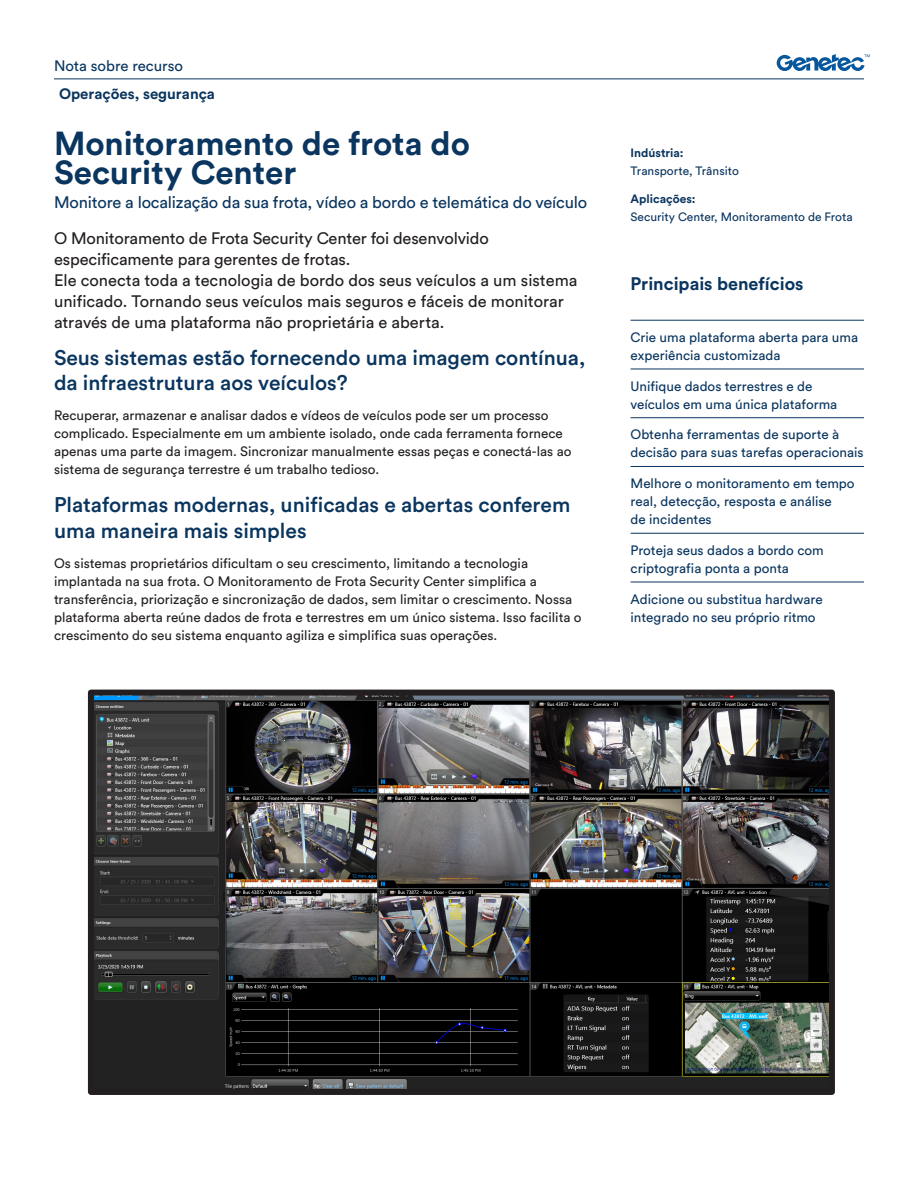
<style>
.page{position:relative;width:918px;height:1188px;background:#fff}
.page>*{position:absolute;margin:0;border:0;box-sizing:border-box;transform-origin:0 0}
.Document_Title{font:700 33px/28.5px "Circular Pro";color:#0a355e}
.Section_Heading_-_No_Rule{font:500 21px/25.2px "Circular Pro";color:#0a355e}
.Sidebar_Heading{font:700 18px "Circular Pro";color:#0a355e}
.Body_Text{font:16.5px/21px "Circular Pro";color:#231f20}
.Intro_Title{font:16.5px "Circular Pro";letter-spacing:-.01em;color:#0a355e}
.Intro_Title-2{font:700 15px "Circular Pro";color:#0a355e}
.Document_Type{font:15px "Circular Pro";color:#0a355e}
.Body_Text-2{font:13.5px/18px "Circular Pro";color:#231f20}
.Key_benefits_List{font:13.5px/18px "Circular Pro";color:#0a355e}
.Application_Text{font:12px/18px "Circular Pro";color:#0a355e}
.s1{font-weight:700}
</style>
<div class="page">
<hr style="left:631px;top:320px;width:233px;height:1px;background:#0a355e">
<hr style="left:631px;top:369px;width:233px;height:1px;background:#0a355e">
<hr style="left:631px;top:417px;width:233px;height:1px;background:#0a355e">
<hr style="left:631px;top:466px;width:233px;height:1px;background:#0a355e">
<hr style="left:631px;top:533px;width:233px;height:1px;background:#0a355e">
<hr style="left:631px;top:582px;width:233px;height:1px;background:#0a355e">
<hr style="left:54px;top:78px;width:810px;height:1px;background:#0a355e">
<svg style="left:777px;top:54px;width:93px;height:17px"></svg>
<img style="left:95px;top:697px;width:733px;height:391px">
<div style="left:88px;top:690px;width:747px;height:405px;border:6px solid #231f20"></div>
<p class="Document_Type" style="left:54px;top:56px;width:131px">Nota sobre recurso</p>
<p class="Intro_Title-2" style="left:59px;top:84px;width:158px">Operações, segurança</p>
<p class="Document_Title" style="left:54px;top:128px;width:418px">Monitoramento de frota do<br>Security Center</p>
<p class="Intro_Title" style="left:54px;top:191px;width:535px">Monitore a localização da sua frota, vídeo a bordo e telemática do veículo</p>
<p class="Body_Text" style="left:54px;top:227px;width:525px">O Monitoramento de Frota Security Center foi desenvolvido especificamente para gerentes de frotas.<br>Ele conecta toda a tecnologia de bordo dos seus veículos a um sistema unificado. Tornando seus veículos mais seguros e fáceis de monitorar através de uma plataforma não proprietária e aberta.</p>
<p class="Section_Heading_-_No_Rule" style="left:54px;top:344px;width:533px">Seus sistemas estão fornecendo uma imagem contínua, da infraestrutura aos veículos?</p>
<p class="Body_Text-2" style="left:54px;top:406px;width:519px">Recuperar, armazenar e analisar dados e vídeos de veículos pode ser um processo complicado. Especialmente em um ambiente isolado, onde cada ferramenta fornece apenas uma parte da imagem. Sincronizar manualmente essas peças e conectá-las ao sistema de segurança terrestre é um trabalho tedioso.</p>
<p class="Section_Heading_-_No_Rule" style="left:54px;top:492px;width:518px">Plataformas modernas, unificadas e abertas conferem uma maneira mais simples</p>
<p class="Body_Text-2" style="left:54px;top:553px;width:529px">Os sistemas proprietários dificultam o seu crescimento, limitando a tecnologia implantada na sua frota. O Monitoramento de Frota Security Center simplifica a transferência, priorização e sincronização de dados, sem limitar o crescimento. Nossa plataforma aberta reúne dados de frota e terrestres em um único sistema. Isso facilita o crescimento do seu sistema enquanto agiliza e simplifica suas operações.</p>
<p class="Application_Text" style="left:631px;top:143px;width:110px"><span class="s1">Indústria:<br></span>Transporte, Trânsito</p>
<p class="Application_Text" style="left:631px;top:189px;width:224px"><span class="s1">Aplicações:<br></span>Security Center, Monitoramento de Frota</p>
<p class="Sidebar_Heading" style="left:631px;top:272px;width:174px">Principais benefícios</p>
<p class="Key_benefits_List" style="left:631px;top:328px;width:229px">Crie uma plataforma aberta para uma experiência customizada</p>
<p class="Key_benefits_List" style="left:631px;top:376px;width:208px">Unifique dados terrestres e de veículos em uma única plataforma</p>
<p class="Key_benefits_List" style="left:631px;top:425px;width:235px">Obtenha ferramentas de suporte à decisão para suas tarefas operacionais</p>
<p class="Key_benefits_List" style="left:631px;top:474px;width:226px">Melhore o monitoramento em tempo real, detecção, resposta e análise<br>de incidentes</p>
<p class="Key_benefits_List" style="left:631px;top:541px;width:195px">Proteja seus dados a bordo com criptografia ponta a ponta</p>
<p class="Key_benefits_List" style="left:631px;top:589px;width:194px">Adicione ou substitua hardware integrado no seu próprio ritmo</p>
</div>
